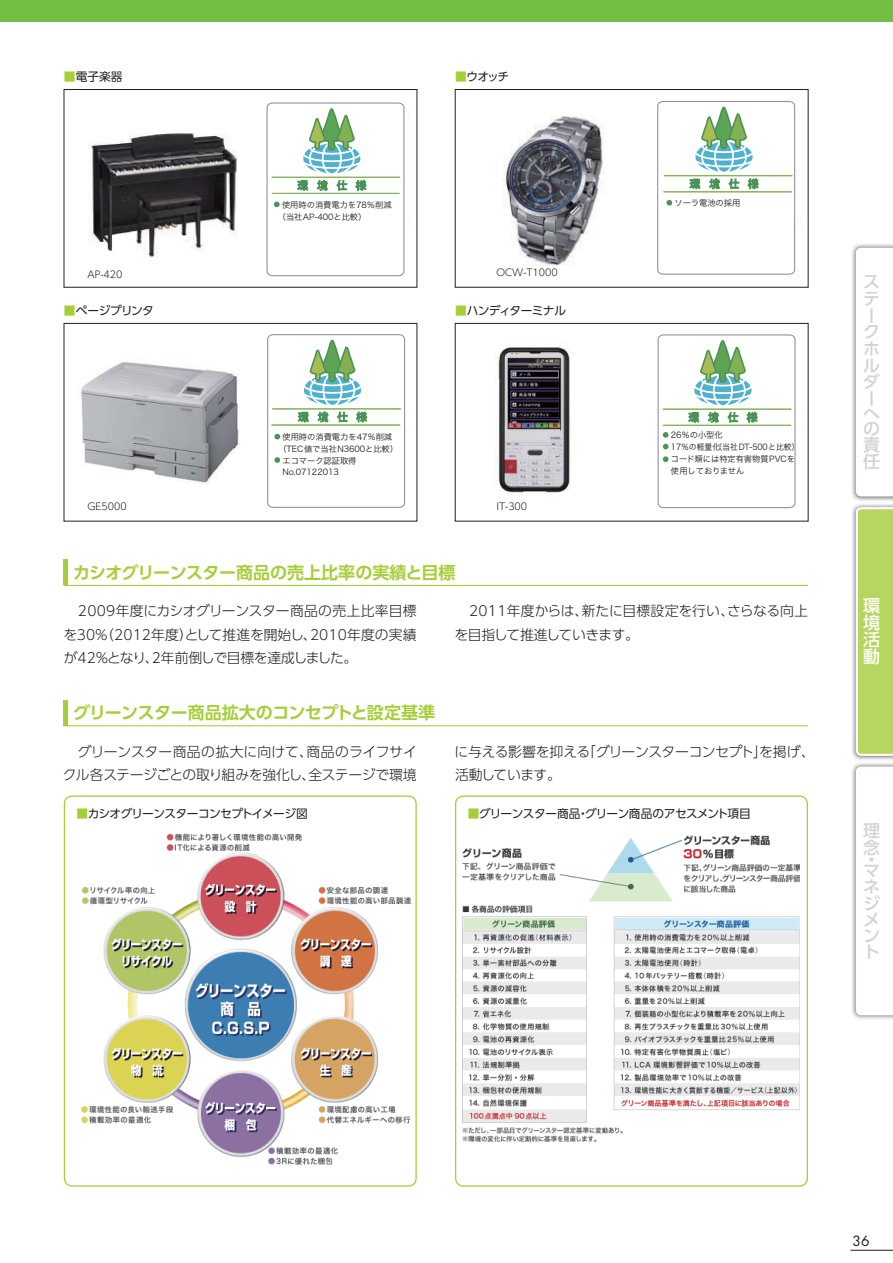
<style>
.page{position:relative;width:893px;height:1263px;background:#fff}
.page>*{position:absolute;margin:0;border:0;box-sizing:border-box;transform-origin:0 0}
.t1{font:16.95px "UD Shin Go Pro De Bold 90 pv RKSJ H";letter-spacing:-.025em;color:#a6ce39}
.t2{font:16.95px/16.6px "UD Shin Go Pro Medium 90 pv RKSJ H";color:#d1d3d4}
.t3{font:16.95px/17px "UD Shin Go Pro Medium 90 pv RKSJ H";color:#fff;text-align:justify}
.t4{font:13.8px/23.4px "UD Shin Go Pro Light 90 pv RKSJ H";letter-spacing:-.015em;color:#231f20}
.t5{font:13.8px "Futura";color:#231f20}
.t6{font:11.7px "UD Shin Go Pro Regular 90 pv RKSJ H";letter-spacing:-.05em;color:#231f20}
.t7{font:9.6px "UD Shin Go Pro Light 90 pv RKSJ H";color:#231a16}
.t8{font:8.25px/11.7px "Hira Maru Std W4 90 pv RKSJ H";letter-spacing:-.01em;color:#1e1d1c}
.s1{color:#a6ce39}
</style>
<div class="page">
<img style="left:81px;top:361px;width:158px;height:83px">
<img style="left:84px;top:444px;width:156px;height:39px">
<svg style="left:267px;top:334px;width:139px;height:174px"></svg>
<div style="left:64px;top:323px;width:353px;height:198px;border:1px solid #231f20"></div>
<img style="left:89px;top:133px;width:148px;height:125px">
<svg style="left:266px;top:102px;width:139px;height:175px"></svg>
<div style="left:64px;top:89px;width:353px;height:198px;border:1px solid #231f20"></div>
<img style="left:503px;top:116px;width:102px;height:150px">
<svg style="left:657px;top:101px;width:139px;height:174px"></svg>
<div style="left:455px;top:89px;width:353px;height:198px;border:1px solid #231f20"></div>
<img style="left:495px;top:347px;width:76px;height:147px">
<svg style="left:657px;top:334px;width:139px;height:175px"></svg>
<div style="left:455px;top:323px;width:353px;height:198px;border:1px solid #231f20"></div>
<hr style="left:64px;top:585px;width:744px;height:1px;background:#a6ce39">
<hr style="left:64px;top:559px;width:4px;height:26px;background:#a6ce39">
<hr style="left:64px;top:725px;width:744px;height:1px;background:#a6ce39">
<hr style="left:64px;top:700px;width:4px;height:25px;background:#a6ce39">
<div style="left:64px;top:795px;width:353px;height:392px;border:1px solid #a6ce39;border-radius:8px"></div>
<div style="left:455px;top:795px;width:353px;height:392px;border:1px solid #a6ce39;border-radius:8px"></div>
<img style="left:80px;top:833px;width:331px;height:332px">
<img style="left:463px;top:836px;width:337px;height:306px">
<div style="left:0;top:0;width:893px;height:21px;background:#72bf44"></div>
<hr style="left:850px;top:1250px;width:43px;height:1px;background:#231f20">
<img style="left:852px;top:244px;width:41px;height:516px">
<svg style="left:856px;top:248px;width:37px;height:248px"></svg>
<svg style="left:856px;top:507px;width:37px;height:249px;background:#bbd86a"></svg>
<img style="left:852px;top:763px;width:41px;height:256px">
<svg style="left:856px;top:766px;width:37px;height:249px"></svg>
<p class="t6" style="left:64px;top:72px;width:60px"><span class="s1">■</span>電子楽器</p>
<p class="t6" style="left:455px;top:72px;width:56px"><span class="s1">■</span>ウオッチ</p>
<p class="t8" style="left:278px;top:200px;width:115px;text-indent:4px">使用時の消費電力を78％削減（当社AP-400と比較）</p>
<p class="t7" style="left:88px;top:271px;width:36px">AP-420</p>
<p class="t7" style="left:496px;top:269px;width:63px">OCW-T1000</p>
<p class="t6" style="left:64px;top:306px;width:91px"><span class="s1">■</span>ページプリンタ</p>
<p class="t6" style="left:455px;top:306px;width:112px"><span class="s1">■</span>ハンディターミナル</p>
<p class="t8" style="left:282px;top:432px;width:111px">使用時の消費電力を47％削減</p>
<p class="t8" style="left:278px;top:444px;width:121px">（TEC値で当社N3600と比較）</p>
<p class="t8" style="left:282px;top:456px;width:75px">エコマーク認証取得</p>
<p class="t8" style="left:282px;top:467px;width:58px">No.07122013</p>
<p class="t7" style="left:88px;top:502px;width:41px">GE5000</p>
<p class="t7" style="left:496px;top:503px;width:32px">IT-300</p>
<p class="t1" style="left:73px;top:566px;width:384px">カシオグリーンスター商品の売上比率の実績と目標</p>
<p class="t8" style="left:674px;top:198px;width:67px">ソーラ電池の採用</p>
<p class="t8" style="left:671px;top:430px;width:130px">26％の小型化<br>17％の軽量化（当社DT-500と比較）コード類には特定有害物質PVCを使用しておりません</p>
<p class="t4" style="left:63px;top:601px;width:355px;text-align:justify">　2009年度にカシオグリーンスター商品の売上比率目標を30％（2012年度）として推進を開始し、2010年度の実績が42％となり、2年前倒しで目標を達成しました。</p>
<p class="t1" style="left:73px;top:706px;width:363px">グリーンスター商品拡大のコンセプトと設定基準</p>
<p class="t4" style="left:63px;top:741px;width:356px">　グリーンスター商品の拡大に向けて、商品のライフサイクル各ステージごとの取り組みを強化し、全ステージで環境</p>
<p class="t4" style="left:455px;top:601px;width:355px">　2011年度からは、新たに目標設定を行い、さらなる向上を目指して推進していきます。</p>
<p class="t4" style="left:454px;top:741px;width:362px">に与える影響を抑える「グリーンスターコンセプト」を掲げ、活動しています。</p>
<p class="t6" style="left:77px;top:810px;width:233px"><span class="s1">■</span>カシオグリーンスターコンセプトイメージ図</p>
<p class="t6" style="left:468px;top:810px;width:285px"><span class="s1">■</span>グリーンスター商品・グリーン商品のアセスメント項目</p>
<p class="t2" style="left:863px;top:276px;width:19px">ステークホルダー</p>
<p class="t2" style="left:863px;top:409px;width:18px;line-height:14.5px">への</p>
<p class="t2" style="left:863px;top:439px;width:18px">責任</p>
<p class="t3" style="left:863px;top:600px;width:18px">環境活動</p>
<p class="t2" style="left:863px;top:824px;width:18px">理念</p>
<p class="t2" style="left:863px;top:854px;width:12px">・</p>
<p class="t2" style="left:863px;top:865px;width:18px;line-height:16px;text-align:justify">マネジメント</p>
<p class="t5" style="left:853px;top:1235px;width:19px">36</p>
</div>
